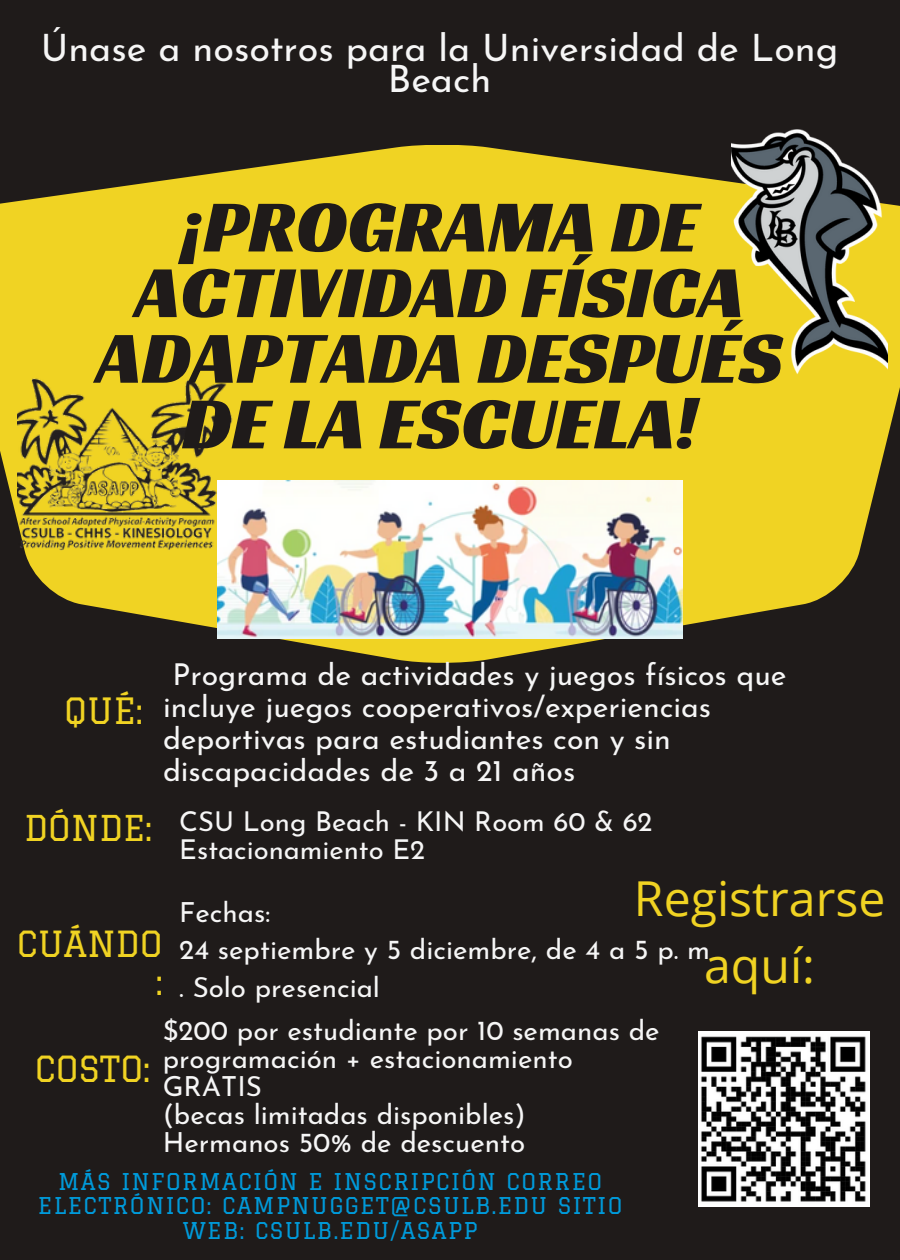
<style>
.page{position:relative;width:900px;height:1260px;background:#1f1b1a}
.page>*{position:absolute;margin:0;border:0;box-sizing:border-box;transform-origin:0 0}
.t1{font:75px/65.5px "Racing Sans One";color:#1f1b1a;text-align:center}
.t2{font:48.25px/67.2px "Open Sans";color:#f0d323;text-align:center}
.t3{font:37.75px/32px "Josefin Sans";color:#f6f6f6;text-align:center}
.t4{font:35.5px "Graduate";color:#f0d323}
.t5{font:35.25px/37.5px "Graduate";color:#f0d323;text-align:right}
.t6{font:34.75px "Graduate";color:#f0d323}
.t7{font:30.25px/32px "Josefin Sans";color:#f6f6f6}
.t8{font:27.75px/28px "Josefin Sans";color:#f6f6f6}
.t9{font:27.5px/28px "Josefin Sans";color:#f6f6f6}
.t10{font:22.75px/24.5px "Graduate";letter-spacing:.06em;color:#009ada;text-align:center}
</style>
<div class="page">
<svg style="left:0;top:145px;width:900px;height:517px;fill:#f0d323"></svg>
<img style="left:732px;top:130px;width:155px;height:245px">
<img style="left:18px;top:348px;width:217px;height:227px">
<img style="left:698px;top:1032px;width:171px;height:174px">
<img style="left:218px;top:481px;width:465px;height:157px">
<p class="t3" style="left:41px;top:35px;width:799px">Únase a nosotros para la Universidad de Long<br>Beach</p>
<h3 class="t1" style="left:96px;top:193px;width:688px">¡PROGRAMA DE<br>ACTIVIDAD FÍSICA<br>ADAPTADA DESPUÉS<br>DE LA ESCUELA!</h3>
<p class="t4" style="left:64px;top:690px;width:80px">QUÉ:</p>
<h3 class="t7" style="left:163px;top:662px;width:625px;text-indent:10px">Programa de actividades y juegos físicos que incluye juegos cooperativos/experiencias deportivas para estudiantes con y sin discapacidades de 3 a 21 años</h3>
<h5 class="t6" style="left:24px;top:808px;width:130px">DÓNDE:</h5>
<h3 class="t9" style="left:179px;top:810px;width:475px">CSU Long Beach - KIN Room 60 &amp; 62<br>Estacionamiento E2</h3>
<h1 class="t5" style="left:17px;top:925px;width:148px">CUÁNDO :</h1>
<h3 class="t2" style="left:634px;top:863px;width:253px">Registrarse aquí:</h3>
<p class="t8" style="left:179px;top:896px;width:532px;line-height:37.5px">Fechas:<br>24 septiembre y 5 diciembre, de 4 a 5 p. m . Solo presencial</p>
<h5 class="t5" style="left:35px;top:1049px;width:117px">COSTO:</h5>
<h2 class="t8" style="left:163px;top:1019px;width:498px">$200 por estudiante por 10 semanas de programación + estacionamiento<br>GRATIS<br>(becas limitadas disponibles)<br>Hermanos 50% de descuento</h2>
<h5 class="t10" style="left:38px;top:1169px;width:586px">MÁS INFORMACIÓN E INSCRIPCIÓN CORREO<br>ELECTRÓNICO: CAMPNUGGET@CSULB.EDU SITIO<br>WEB: CSULB.EDU/ASAPP</h5>
</div>
